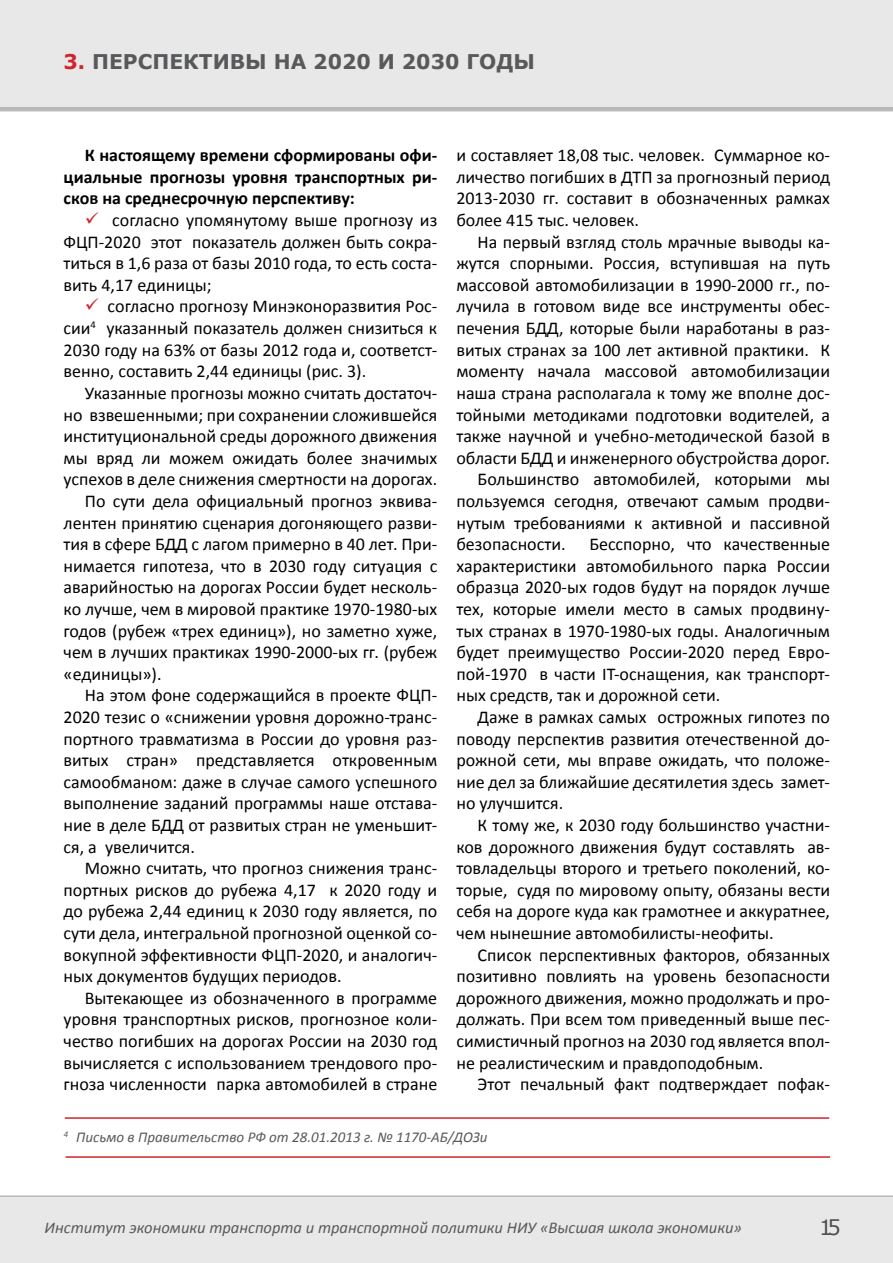
<style>
.page{position:relative;width:893px;height:1263px;background:#fff}
.page>*{position:absolute;margin:0;border:0;box-sizing:border-box;transform-origin:0 0}
.t1{font:21px "Verdana";color:#4f4f51}
.t2{font:700 20.25px "Verdana";color:#58595b}
.t3{font:18px/21.6px "Calibri";color:#000;text-align:justify}
.t4{font:700 18px/21.6px "Calibri";color:#000;text-align:justify}
.t5{font:italic 16.5px "Calibri";color:#58595b}
.t6{font:italic 15px "Calibri";color:#58595b}
.s1{color:#d2232a}
</style>
<div class="page">
<div style="left:0;top:1195px;width:893px;height:68px;background:#e8e8e8"></div>
<div style="left:0;top:0;width:893px;height:111px;background:#e8e8e8"></div>
<hr style="left:65px;top:1117px;width:764px;height:2px;background:#d2232a">
<hr style="left:66px;top:1156px;width:764px;height:2px;background:#d2232a">
<p class="t2" style="left:64px;top:48px;width:473px"><span class="s1">3.</span> П ерспективы на 2020 и 2030 годы</p>
<p class="t4" style="left:64px;top:144px;width:375px;text-indent:21px">К настоящему времени сформированы офи&shy;циальные прогнозы уровня транспортных ри&shy;сков на среднесрочную перспективу:</p>
<p class="t3" style="left:64px;top:209px;width:375px;text-indent:21px"><span class="s1">✓</span> согласно упомянутому выше прогнозу из ФЦП-2020 этот показатель должен быть сокра&shy;титься в 1,6 раза от базы 2010 года, то есть соста&shy;вить 4,17 единицы;</p>
<p class="t3" style="left:64px;top:296px;width:375px;text-indent:21px"><span class="s1">✓</span> согласно прогнозу Минэконоразвития Рос&shy;сии<sup>4</sup> указанный показатель должен снизиться к 2030 году на 63% от базы 2012 года и, соответст&shy;венно, составить 2,44 единицы (рис. 3).</p>
<p class="t3" style="left:85px;top:382px;width:354px">Указанные прогнозы можно считать достаточ-</p>
<p class="t3" style="left:64px;top:404px;width:375px">но взвешенными; при сохранении сложившейся</p>
<p class="t3" style="left:64px;top:425px;width:375px">институциональной среды дорожного движения</p>
<p class="t3" style="left:64px;top:447px;width:375px">мы вряд ли можем ожидать более значимых</p>
<p class="t3" style="left:64px;top:469px;width:375px">успехов в деле снижения смертности на дорогах.</p>
<p class="t3" style="left:85px;top:490px;width:354px">По сути дела официальный прогноз эквива-</p>
<p class="t3" style="left:64px;top:512px;width:375px">лентен принятию сценария догоняющего разви-</p>
<p class="t3" style="left:64px;top:533px;width:375px">тия в сфере БДД с лагом примерно в 40 лет. При-</p>
<p class="t3" style="left:64px;top:555px;width:375px">нимается гипотеза, что в 2030 году ситуация с</p>
<p class="t3" style="left:64px;top:577px;width:375px">аварийностью на дорогах России будет несколь-</p>
<p class="t3" style="left:64px;top:598px;width:375px">ко лучше, чем в мировой практике 1970-1980-ых</p>
<p class="t3" style="left:64px;top:620px;width:375px">годов (рубеж «трех единиц»), но заметно хуже,</p>
<p class="t3" style="left:64px;top:641px;width:375px">чем в лучших практиках 1990-2000-ых гг. (рубеж</p>
<p class="t3" style="left:64px;top:663px;width:100px">«единицы»).</p>
<p class="t3" style="left:85px;top:685px;width:354px">На этом фоне содержащийся в проекте ФЦП-</p>
<p class="t3" style="left:64px;top:706px;width:375px">2020 тезис о «снижении уровня дорожно-транс-</p>
<p class="t3" style="left:64px;top:728px;width:375px">портного травматизма в России до уровня раз-</p>
<p class="t3" style="left:64px;top:749px;width:375px">витых стран» представляется откровенным</p>
<p class="t3" style="left:64px;top:771px;width:375px">самообманом: даже в случае самого успешного</p>
<p class="t3" style="left:64px;top:793px;width:375px">выполнение заданий программы наше отстава-</p>
<p class="t3" style="left:64px;top:814px;width:375px">ние в деле БДД от развитых стран не уменьшит-</p>
<p class="t3" style="left:64px;top:836px;width:133px">ся, а увеличится.</p>
<p class="t3" style="left:85px;top:857px;width:354px">Можно считать, что прогноз снижения транс-</p>
<p class="t3" style="left:64px;top:879px;width:375px">портных рисков до рубежа 4,17 к 2020 году и</p>
<p class="t3" style="left:64px;top:901px;width:375px">до рубежа 2,44 единиц к 2030 году является, по</p>
<p class="t3" style="left:64px;top:922px;width:375px">сути дела, интегральной прогнозной оценкой со-</p>
<p class="t3" style="left:64px;top:944px;width:375px">вокупной эффективности ФЦП-2020, и аналогич-</p>
<p class="t3" style="left:64px;top:965px;width:279px">ных документов будущих периодов.</p>
<p class="t3" style="left:85px;top:987px;width:354px">Вытекающее из обозначенного в программе</p>
<p class="t3" style="left:64px;top:1009px;width:375px">уровня транспортных рисков, прогнозное коли-</p>
<p class="t3" style="left:64px;top:1030px;width:375px">чество погибших на дорогах России на 2030 год</p>
<p class="t3" style="left:64px;top:1052px;width:375px">вычисляется с использованием трендового про-</p>
<p class="t3" style="left:64px;top:1073px;width:375px">гноза численности парка автомобилей в стране</p>
<p class="t3" style="left:456px;top:145px;width:375px">и составляет 18,08 тыс. человек. Суммарное ко&shy;личество погибших в ДТП за прогнозный период 2013-2030 гг. составит в обозначенных рамках более 415 тыс. человек.</p>
<p class="t3" style="left:478px;top:231px;width:354px">На первый взгляд столь мрачные выводы ка-</p>
<p class="t3" style="left:456px;top:253px;width:375px">жутся спорными. Россия, вступившая на путь</p>
<p class="t3" style="left:456px;top:274px;width:375px">массовой автомобилизации в 1990-2000 гг., по-</p>
<p class="t3" style="left:456px;top:296px;width:375px">лучила в готовом виде все инструменты обес-</p>
<p class="t3" style="left:456px;top:317px;width:375px">печения БДД, которые были наработаны в раз-</p>
<p class="t3" style="left:456px;top:339px;width:375px">витых странах за 100 лет активной практики. К</p>
<p class="t3" style="left:456px;top:361px;width:375px">моменту начала массовой автомобилизации</p>
<p class="t3" style="left:456px;top:382px;width:375px">наша страна располагала к тому же вполне дос-</p>
<p class="t3" style="left:456px;top:404px;width:375px">тойными методиками подготовки водителей, а</p>
<p class="t3" style="left:456px;top:425px;width:375px">также научной и учебно-методической базой в</p>
<p class="t3" style="left:456px;top:447px;width:375px">области БДД и инженерного обустройства дорог.</p>
<p class="t3" style="left:478px;top:469px;width:354px">Большинство автомобилей, которыми мы</p>
<p class="t3" style="left:456px;top:490px;width:375px">пользуемся сегодня, отвечают самым продви-</p>
<p class="t3" style="left:456px;top:512px;width:375px">нутым требованиями к активной и пассивной</p>
<p class="t3" style="left:456px;top:533px;width:111px">безопасности.</p>
<p class="t3" style="left:456px;top:533px;width:375px;text-indent:133px">Бесспорно, что качественные характеристики автомобильного парка России образца 2020-ых годов будут на порядок лучше тех, которые имели место в самых продвину&shy;тых странах в 1970-1980-ых годы. Аналогичным будет преимущество России-2020 перед Евро&shy;пой-1970 в части IT-оснащения, как транспорт&shy;ных средств, так и дорожной сети.</p>
<p class="t3" style="left:456px;top:706px;width:375px;text-indent:21px">Даже в рамках самых острожных гипотез по поводу перспектив развития отечественной до&shy;рожной сети, мы вправе ожидать, что положе&shy;ние дел за ближайшие десятилетия здесь замет&shy;но улучшится.</p>
<p class="t3" style="left:456px;top:814px;width:375px;text-indent:21px">К тому же, к 2030 году большинство участни&shy;ков дорожного движения будут составлять ав&shy;товладельцы второго и третьего поколений, ко&shy;торые, судя по мировому опыту, обязаны вести себя на дороге куда как грамотнее и аккуратнее, чем нынешние автомобилисты-неофиты.</p>
<p class="t3" style="left:456px;top:944px;width:375px;text-indent:21px">Список перспективных факторов, обязанных позитивно повлиять на уровень безопасности дорожного движения, можно продолжать и про&shy;должать. При всем том приведенный выше пес&shy;симистичный прогноз на 2030 год является впол&shy;не реалистическим и правдоподобным.</p>
<p class="t3" style="left:478px;top:1073px;width:354px">Этот печальный факт подтверждает пофак-</p>
<p class="t6" style="left:64px;top:1127px;width:425px"><sup>4</sup> Письмо в Правительство РФ от 28.01.2013 г. № 1170-АБ/ДОЗи</p>
<p class="t5" style="left:45px;top:1217px;width:699px">Институт экономики транспорта и транспортной политики НИУ «Высшая школа экономики»</p>
<p class="t1" style="left:819px;top:1213px;width:23px">15</p>
</div>
